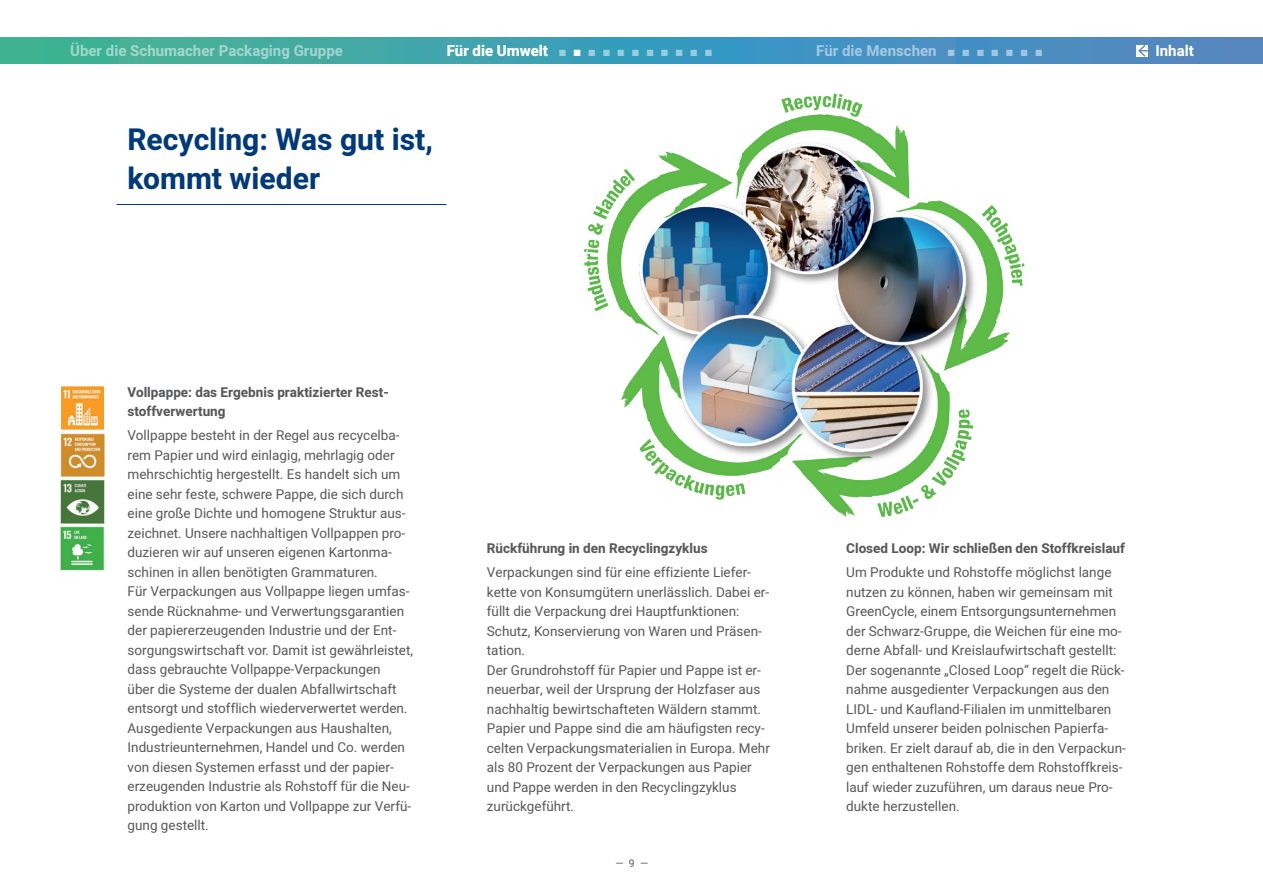
<style>
.page{position:relative;width:1263px;height:893px;background:#fff}
.page>*{position:absolute;margin:0;border:0;box-sizing:border-box;transform-origin:0 0}
.t1{font:700 30px "Heebo";color:#013a7a}
.t2{font:700 15px "Heebo";color:#fff}
.t3{font:13.5px/19.5px "Heebo";color:#57585a}
.t4{font:700 13.5px/19.5px "Heebo";color:#57585a}
.t5{font:10.5px "Heebo";color:#57585a}
</style>
<div class="page">
<img style="left:61px;top:386px;width:43px;height:43px">
<img style="left:584px;top:93px;width:441px;height:424px">
<hr style="left:117px;top:204px;width:329px;height:1px;background:#013a7a">
<svg style="left:0;top:37px;width:1263px;height:27px;background:#429cb2"></svg>
<img style="left:60px;top:433px;width:45px;height:91px">
<img style="left:60px;top:526px;width:45px;height:45px">
<svg style="left:1137px;top:43px;width:11px;height:15px"></svg>
<p class="t2" style="left:70px;top:40px;width:274px">Über die Schumacher Packaging Gruppe</p>
<p class="t2" style="left:447px;top:41px;width:267px">Für die Umwelt ■ ■ ■ ■ ■ ■ ■ ■ ■ ■ ■</p>
<p class="t2" style="left:816px;top:41px;width:227px">Für die Menschen ■ ■ ■ ■ ■ ■ ■</p>
<p class="t2" style="left:1155px;top:41px;width:40px">Inhalt</p>
<p class="t1" style="left:127px;top:119px;width:307px">Recycling: Was gut ist,</p>
<p class="t1" style="left:127px;top:158px;width:194px">kommt wieder</p>
<p class="t4" style="left:128px;top:383px;width:263px">Vollpappe: das Ergebnis praktizierter Rest&shy;stoffverwertung</p>
<p class="t3" style="left:128px;top:426px;width:273px">Vollpappe besteht in der Regel aus recycelba-</p>
<p class="t3" style="left:128px;top:445px;width:279px">rem Papier und wird einlagig, mehrlagig oder mehrschichtig hergestellt. Es handelt sich um eine sehr feste, schwere Pappe, die sich durch eine große Dichte und homogene Struktur aus-</p>
<p class="t3" style="left:128px;top:523px;width:279px">zeichnet. Unsere nachhaltigen Vollpappen pro-</p>
<p class="t3" style="left:128px;top:543px;width:266px">duzieren wir auf unseren eigenen Kartonma-</p>
<p class="t3" style="left:128px;top:562px;width:252px">schinen in allen benötigten Grammaturen.</p>
<p class="t3" style="left:128px;top:582px;width:287px">Für Verpackungen aus Vollpappe liegen umfas&shy;sende Rücknahme- und Verwertungsgarantien der papiererzeugenden Industrie und der Ent&shy;sorgungswirtschaft vor. Damit ist gewährleistet, dass gebrauchte Vollpappe-Verpackungen<br>über die Systeme der dualen Abfallwirtschaft entsorgt und stofflich wiederverwertet werden.<br>Ausgediente Verpackungen aus Haushalten, Industrieunternehmen, Handel und Co. werden von diesen Systemen erfasst und der papier-</p>
<p class="t3" style="left:128px;top:777px;width:284px">erzeugenden Industrie als Rohstoff für die Neu-</p>
<p class="t3" style="left:128px;top:796px;width:285px">produktion von Karton und Vollpappe zur Verfü&shy;gung gestellt.</p>
<p class="t4" style="left:487px;top:539px;width:222px">Rückführung in den Recyclingzyklus</p>
<p class="t3" style="left:487px;top:563px;width:266px">Verpackungen sind für eine effiziente Liefer-</p>
<p class="t3" style="left:487px;top:582px;width:284px">kette von Konsumgütern unerlässlich. Dabei er-</p>
<p class="t3" style="left:487px;top:602px;width:276px">füllt die Verpackung drei Hauptfunktionen:<br>Schutz, Konservierung von Waren und Präsen&shy;tation.</p>
<p class="t3" style="left:487px;top:660px;width:275px">Der Grundrohstoff für Papier und Pappe ist er-</p>
<p class="t3" style="left:487px;top:680px;width:285px">neuerbar, weil der Ursprung der Holzfaser aus nachhaltig bewirtschafteten Wäldern stammt.<br>Papier und Pappe sind die am häufigsten recy&shy;celten Verpackungsmaterialien in Europa. Mehr als 80 Prozent der Verpackungen aus Papier und Pappe werden in den Recyclingzyklus zurückgeführt.</p>
<p class="t5" style="left:615px;top:856px;width:34px">— 9 —</p>
<p class="t4" style="left:846px;top:539px;width:280px">Closed Loop: Wir schließen den Stoffkreislauf</p>
<p class="t3" style="left:846px;top:563px;width:267px">Um Produkte und Rohstoffe möglichst lange</p>
<p class="t3" style="left:846px;top:582px;width:277px">nutzen zu können, haben wir gemeinsam mit<br>GreenCycle, einem Entsorgungsunternehmen der Schwarz-Gruppe, die Weichen für eine mo-</p>
<p class="t3" style="left:846px;top:641px;width:272px">derne Abfall- und Kreislaufwirtschaft gestellt:</p>
<p class="t3" style="left:846px;top:660px;width:280px">Der sogenannte „Closed Loop“ regelt die Rück&shy;nahme ausgedienter Verpackungen aus den<br>LIDL- und Kaufland-Filialen im unmittelbaren</p>
<p class="t3" style="left:846px;top:719px;width:264px">Umfeld unserer beiden polnischen Papierfa-</p>
<p class="t3" style="left:846px;top:738px;width:281px">briken. Er zielt darauf ab, die in den Verpackun-</p>
<p class="t3" style="left:846px;top:758px;width:278px">gen enthaltenen Rohstoffe dem Rohstoffkreis-</p>
<p class="t3" style="left:846px;top:777px;width:268px">lauf wieder zuzuführen, um daraus neue Pro-</p>
<p class="t3" style="left:846px;top:797px;width:115px">dukte herzustellen.</p>
</div>
